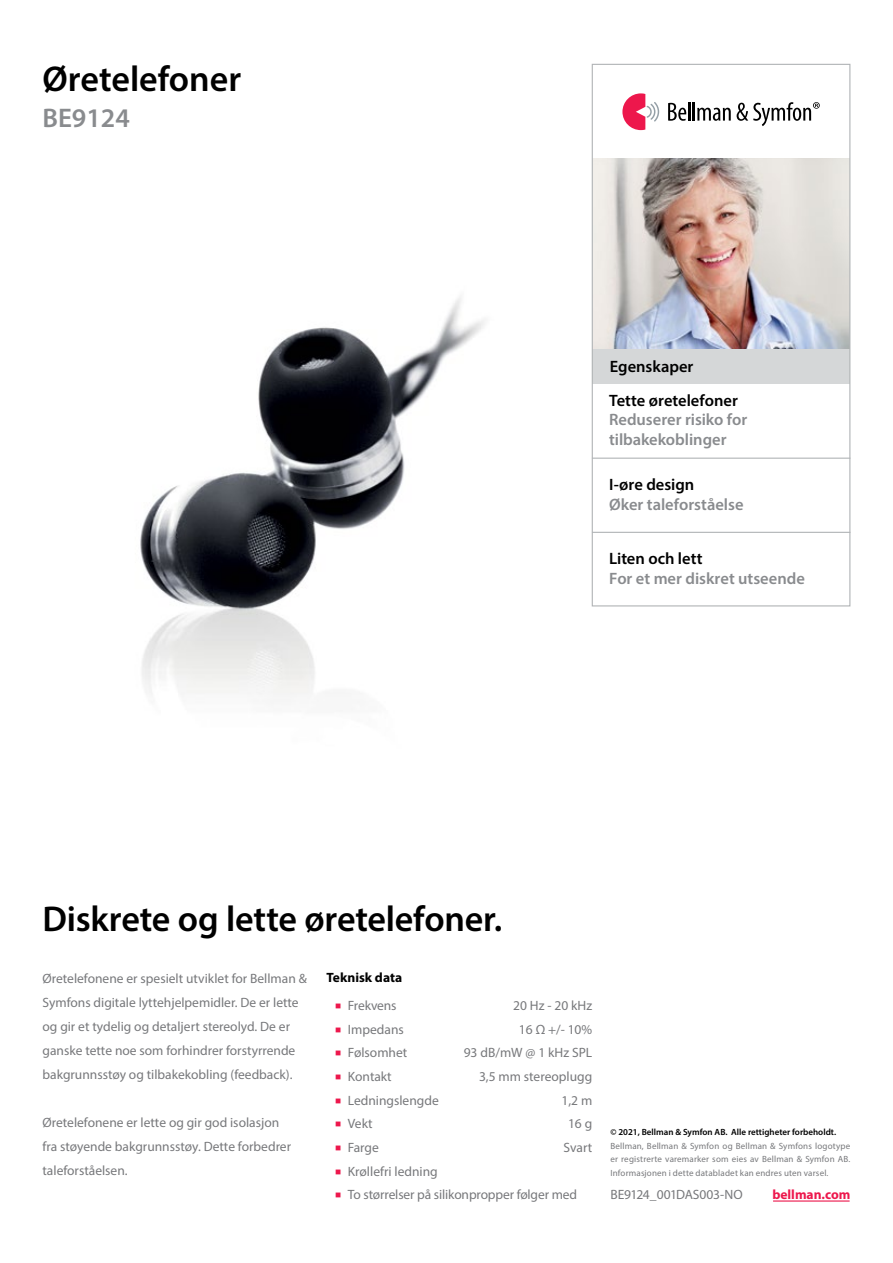
<style>
.page{position:relative;width:893px;height:1263px;background:#fff}
.page>*{position:absolute;margin:0;border:0;box-sizing:border-box;transform-origin:0 0}
.t1{font:600 36px "Myriad Pro";letter-spacing:-.005em;color:#000}
.t2{font:600 27px "Myriad Pro";color:#898b8e}
.t3{font:600 16.5px/19.5px "Myriad Pro";color:#898b8e}
.t4{font:600 16.5px "Myriad Pro";color:#000}
.t5{font:13.5px/24px "Myriad Pro";color:#77787b}
.t6{font:13.5px "Myriad Pro";letter-spacing:-.02em;color:#77787b}
.t7{font:700 13.5px "Myriad Pro";color:#000}
.t8{font:700 13.5px "Myriad Pro";color:#ed174c}
.t9{font:9px/13.5px "Myriad Pro";letter-spacing:.02em;color:#77787b;text-align:justify}
.t10{font:600 9px "Myriad Pro";color:#000}
.s1{color:#ed174c}
</style>
<div class="page">
<img style="left:594px;top:159px;width:254px;height:190px">
<div style="left:592px;top:349px;width:258px;height:35px;background:#d5d7d8"></div>
<hr style="left:592px;top:458px;width:258px;height:1px;background:#b1b4b6">
<hr style="left:592px;top:532px;width:258px;height:1px;background:#b1b4b6">
<svg style="left:668px;top:102px;width:63px;height:19px"></svg>
<svg style="left:622px;top:93px;width:37px;height:37px"></svg>
<svg style="left:737px;top:102px;width:83px;height:24px"></svg>
<div style="left:592px;top:64px;width:258px;height:542px;border:1px solid #b1b4b6"></div>
<hr style="left:773px;top:1200px;width:77px;height:1px;background:#ed174c">
<img style="left:140px;top:297px;width:345px;height:398px">
<h1 class="t1" style="left:43px;top:56px;width:200px">Øretelefoner</h1>
<h2 class="t2" style="left:43px;top:101px;width:89px">BE9124</h2>
<p class="t4" style="left:610px;top:356px;width:85px">Egenskaper</p>
<p class="t4" style="left:609px;top:390px;width:130px">Tette øretelefoner</p>
<p class="t3" style="left:609px;top:410px;width:140px">Reduserer risiko for tilbakekoblinger</p>
<p class="t4" style="left:609px;top:474px;width:87px">I-øre design</p>
<p class="t3" style="left:609px;top:494px;width:136px">Øker taleforståelse</p>
<p class="t4" style="left:609px;top:548px;width:95px">Liten och lett</p>
<p class="t3" style="left:609px;top:568px;width:197px">For et mer diskret utseende</p>
<h1 class="t1" style="left:43px;top:896px;width:461px">Diskrete og lette øretelefoner.</h1>
<p class="t5" style="left:43px;top:966px;width:266px">Øretelefonene er spesielt utviklet for Bellman &amp; Symfons digitale lyttehjelpemidler. De er lette og gir et tydelig og detaljert stereolyd. De er ganske tette noe som forhindrer forstyrrende bakgrunnsstøy og tilbakekobling (feedback).</p>
<p class="t5" style="left:43px;top:1110px;width:250px">Øretelefonene er lette og gir god isolasjon fra støyende bakgrunnsstøy. Dette forbedrer taleforståelsen.</p>
<p class="t7" style="left:327px;top:968px;width:77px">Teknisk data</p>
<p class="t5" style="left:335px;top:993px;width:63px"><span class="s1">■</span> Frekvens</p>
<p class="t5" style="left:513px;top:993px;width:81px">20 Hz - 20 kHz</p>
<p class="t5" style="left:335px;top:1017px;width:70px"><span class="s1">■</span> Impedans</p>
<p class="t5" style="left:519px;top:1017px;width:75px">16 Ω +/- 10%</p>
<p class="t5" style="left:335px;top:1040px;width:74px"><span class="s1">■</span> Følsomhet</p>
<p class="t5" style="left:464px;top:1040px;width:130px">93 dB/mW @ 1 kHz SPL</p>
<p class="t5" style="left:335px;top:1064px;width:58px"><span class="s1">■</span> Kontakt</p>
<p class="t5" style="left:479px;top:1064px;width:115px">3,5 mm stereoplugg</p>
<p class="t5" style="left:335px;top:1088px;width:105px"><span class="s1">■</span> Ledningslengde</p>
<p class="t5" style="left:561px;top:1088px;width:32px">1,2 m</p>
<p class="t5" style="left:335px;top:1111px;width:39px"><span class="s1">■</span> Vekt</p>
<p class="t5" style="left:568px;top:1111px;width:26px">16 g</p>
<p class="t5" style="left:335px;top:1135px;width:45px"><span class="s1">■</span> Farge</p>
<p class="t5" style="left:564px;top:1135px;width:30px">Svart</p>
<p class="t5" style="left:335px;top:1159px;width:104px"><span class="s1">■</span> Krøllefri ledning</p>
<p class="t5" style="left:335px;top:1182px;width:243px"><span class="s1">■</span> To størrelser på silikonpropper følger med</p>
<p class="t6" style="left:610px;top:1186px;width:134px">BE9124_001DAS003-NO</p>
<p class="t8" style="left:772px;top:1186px;width:80px">bellman.com</p>
<p class="t10" style="left:610px;top:1126px;width:227px">© 2021, Bellman &amp; Symfon AB. Alle rettigheter forbeholdt.</p>
<p class="t9" style="left:610px;top:1139px;width:242px">Bellman, Bellman &amp; Symfon og Bellman &amp; Symfons logotype er registrerte varemarker som eies av Bellman &amp; Symfon AB.<br>Informasjonen i dette databladet kan endres uten varsel.</p>
</div>
